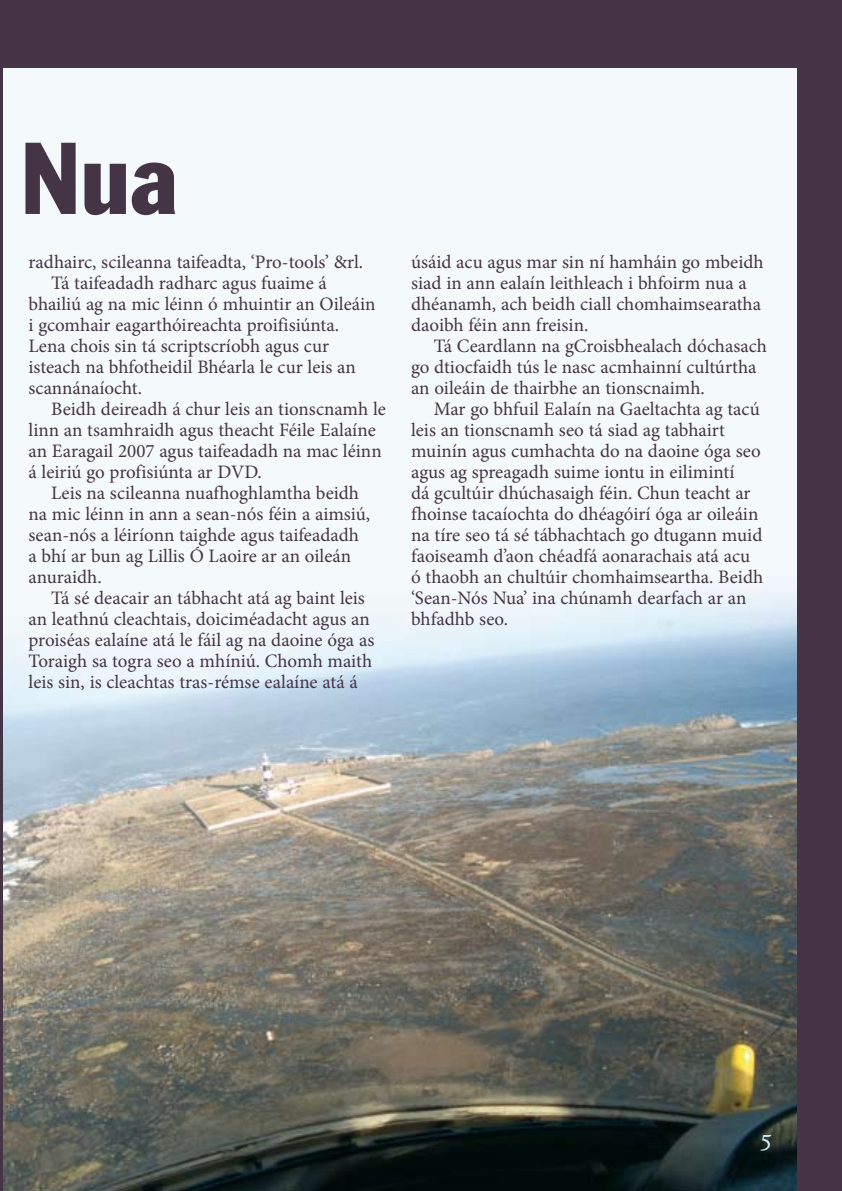
<style>
.page{position:relative;width:842px;height:1191px;background:#453445}
.page>*{position:absolute;margin:0;border:0;box-sizing:border-box;transform-origin:0 0}
.t1{font:condensed 100px "Franklin Gothic";color:#453445}
.t2{font:28px "Trinite No 3 Rom Wid";color:#d9eff9}
.t3{font:19px/21px "Minion Pro";color:#453445}
</style>
<div class="page">
<img style="left:4px;top:68px;width:793px;height:1123px">
<h1 class="t1" style="left:21px;top:117px;width:159px">Nua</h1>
<p class="t3" style="left:29px;top:252px;width:336px">radhairc, scileanna taifeadta, ‘Pro-tools’ &amp;rl.</p>
<p class="t3" style="left:51px;top:273px;width:277px">Tá taifeadadh radharc agus fuaime á</p>
<p class="t3" style="left:29px;top:294px;width:348px">bhailiú ag na mic léinn ó mhuintir an Oileáin</p>
<p class="t3" style="left:29px;top:315px;width:312px">i gcomhair eagarthóireachta proifisiúnta.</p>
<p class="t3" style="left:29px;top:336px;width:302px">Lena chois sin tá scriptscríobh agus cur</p>
<p class="t3" style="left:29px;top:357px;width:329px">isteach na bhfotheidil Bhéarla le cur leis an</p>
<p class="t3" style="left:29px;top:378px;width:115px">scannánaíocht.</p>
<p class="t3" style="left:51px;top:399px;width:336px">Beidh deireadh á chur leis an tionscnamh le</p>
<p class="t3" style="left:29px;top:420px;width:349px">linn an tsamhraidh agus theacht Féile Ealaíne</p>
<p class="t3" style="left:29px;top:441px;width:355px">an Earagail 2007 agus taifeadadh na mac léinn</p>
<p class="t3" style="left:29px;top:462px;width:235px">á leiriú go profisiúnta ar DVD.</p>
<p class="t3" style="left:51px;top:483px;width:309px">Leis na scileanna nuafhoghlamtha beidh</p>
<p class="t3" style="left:29px;top:504px;width:343px">na mic léinn in ann a sean-nós féin a aimsiú,</p>
<p class="t3" style="left:29px;top:525px;width:332px">sean-nós a léiríonn taighde agus taifeadadh</p>
<p class="t3" style="left:29px;top:546px;width:324px">a bhí ar bun ag Lillis Ó Laoire ar an oileán</p>
<p class="t3" style="left:29px;top:567px;width:75px">anuraidh.</p>
<p class="t3" style="left:51px;top:588px;width:315px">Tá sé deacair an tábhacht atá ag baint leis</p>
<p class="t3" style="left:29px;top:609px;width:343px">an leathnú cleachtais, doiciméadacht agus an</p>
<p class="t3" style="left:29px;top:630px;width:347px">proiséas ealaíne atá le fáil ag na daoine óga as</p>
<p class="t3" style="left:29px;top:651px;width:345px">Toraigh sa togra seo a mhíniú. Chomh maith</p>
<p class="t3" style="left:29px;top:672px;width:331px">leis sin, is cleachtas tras-rémse ealaíne atá á</p>
<p class="t3" style="left:411px;top:252px;width:354px">úsáid acu agus mar sin ní hamháin go mbeidh siad in ann ealaín leithleach i bhfoirm nua a dhéanamh, ach beidh ciall chomhaimsearatha daoibh féin ann freisin.</p>
<p class="t3" style="left:411px;top:336px;width:357px;text-indent:23px">Tá Ceardlann na gCroisbhealach dóchasach go dtiocfaidh tús le nasc acmhainní cultúrtha an oileáin de thairbhe an tionscnaimh.</p>
<p class="t3" style="left:411px;top:399px;width:354px;text-indent:23px">Mar go bhfuil Ealaín na Gaeltachta ag tacú leis an tionscnamh seo tá siad ag tabhairt muinín agus cumhachta do na daoine óga seo agus ag spreagadh suime iontu in eilimintí<br>dá gcultúir dhúchasaigh féin. Chun teacht ar fhoinse tacaíochta do dhéagóirí óga ar oileáin na tíre seo tá sé tábhachtach go dtugann muid faoiseamh d’aon chéadfá aonarachais atá acu ó thaobh an chultúir chomhaimseartha. Beidh ‘Sean-Nós Nua’ ina chúnamh dearfach ar an bhfadhb seo.</p>
<h2 class="t2" style="left:760px;top:1124px;width:13px">5</h2>
</div>
